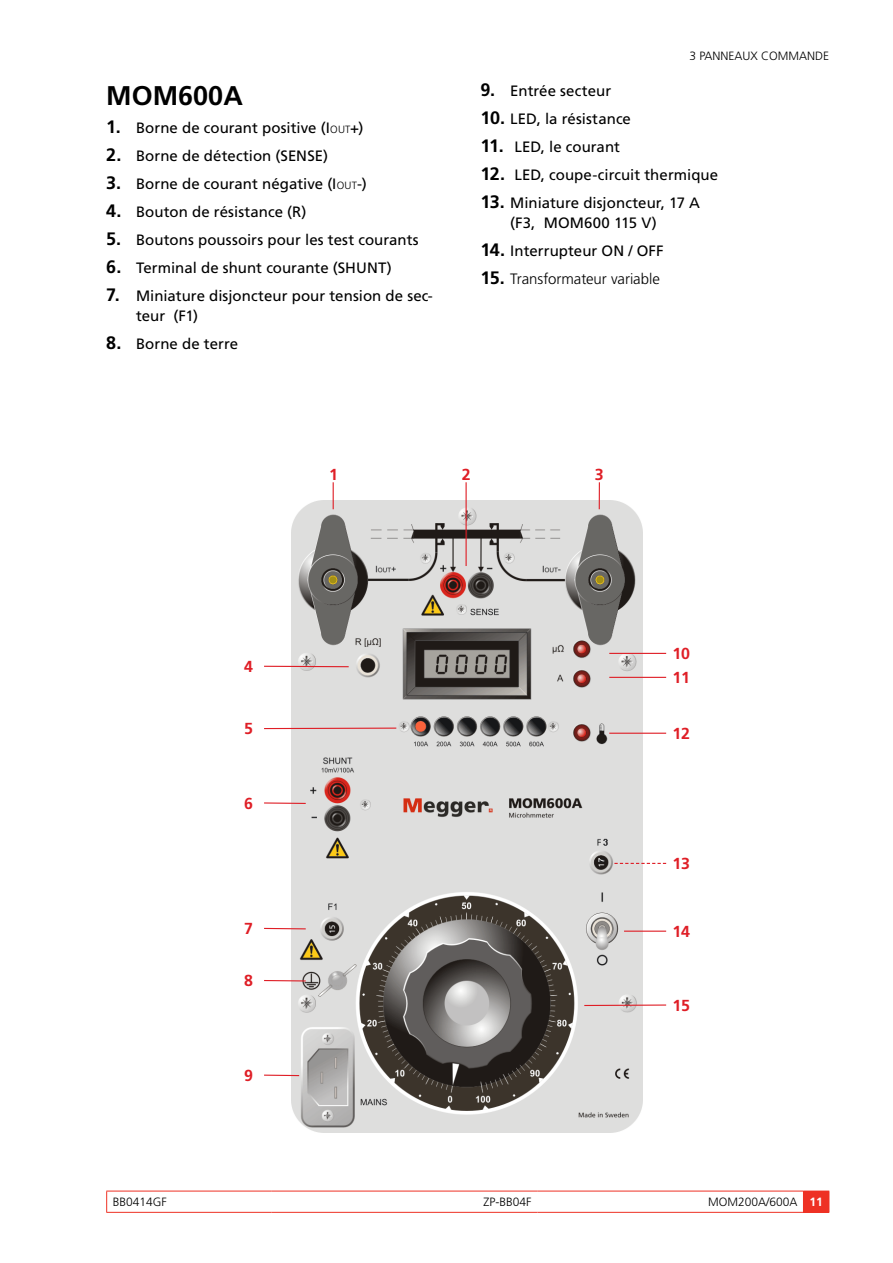
<style>
.page{position:relative;width:893px;height:1263px;background:#fff}
.page>*{position:absolute;margin:0;border:0;box-sizing:border-box;transform-origin:0 0}
.t1{font:700 27px "Frutiger LT Std";color:#000}
.t2{font:700 15.9px/24px "Frutiger LT Std";color:#df1e26}
.t3{font:15px/19.5px "Frutiger LT Std";letter-spacing:.005em;color:#000}
.t4{font:300 15px "Frutiger LT Std";letter-spacing:-.005em;color:#000}
.t5{font:300 12px "Frutiger LT Std";color:#000}
.s1{font-weight:700;font-size:18px}
.s2{font-weight:300;font-size:10.5px}
.s3{font-weight:700;color:#fff}
</style>
<div class="page">
<svg style="left:106px;top:1192px;width:1px;height:20px"></svg>
<hr style="left:106px;top:1191px;width:166px;height:1px;background:#ee3124">
<hr style="left:106px;top:1212px;width:166px;height:1px;background:#ee3124">
<hr style="left:272px;top:1191px;width:266px;height:1px;background:#ee3124">
<hr style="left:272px;top:1212px;width:266px;height:1px;background:#ee3124">
<hr style="left:538px;top:1191px;width:265px;height:1px;background:#ee3124">
<hr style="left:538px;top:1212px;width:265px;height:1px;background:#ee3124">
<svg style="left:803px;top:1191px;width:27px;height:22px"></svg>
<img style="left:291px;top:501px;width:352px;height:631px">
<hr style="left:466px;top:482px;width:1px;height:84px;background:#df1e26">
<svg style="left:333px;top:482px;width:1px;height:27px"></svg>
<svg style="left:599px;top:482px;width:1px;height:27px"></svg>
<hr style="left:264px;top:666px;width:85px;height:1px;background:#df1e26">
<hr style="left:264px;top:727px;width:132px;height:2px;background:#df1e26">
<hr style="left:264px;top:928px;width:42px;height:1px;background:#df1e26">
<hr style="left:264px;top:802px;width:42px;height:2px;background:#df1e26">
<hr style="left:264px;top:980px;width:42px;height:1px;background:#df1e26">
<hr style="left:264px;top:1074px;width:35px;height:2px;background:#df1e26">
<hr style="left:609px;top:653px;width:57px;height:1px;background:#df1e26">
<hr style="left:609px;top:677px;width:57px;height:1px;background:#df1e26">
<hr style="left:624px;top:930px;width:42px;height:2px;background:#df1e26">
<hr style="left:584px;top:1004px;width:82px;height:2px;background:#df1e26">
<hr style="left:609px;top:733px;width:57px;height:1px;background:#df1e26">
<svg style="left:614px;top:863px;width:52px;height:1px"></svg>
<h1 class="t1" style="left:106px;top:80px;width:138px">MOM600A</h1>
<p class="t3" style="left:106px;top:118px;width:259px"><span class="s1">1.</span> Borne de courant positive (I<span class="s2">OUT</span>+)</p>
<p class="t3" style="left:106px;top:146px;width:223px"><span class="s1">2.</span> Borne de détection (SENSE)</p>
<p class="t3" style="left:106px;top:174px;width:262px"><span class="s1">3.</span> Borne de courant négative (I<span class="s2">OUT</span>-)</p>
<p class="t3" style="left:106px;top:202px;width:202px"><span class="s1">4.</span> Bouton de résistance (R)</p>
<p class="t3" style="left:106px;top:230px;width:314px"><span class="s1">5.</span> Boutons poussoirs pour les test courants</p>
<p class="t3" style="left:106px;top:258px;width:287px"><span class="s1">6.</span> Terminal de shunt courante (SHUNT)</p>
<p class="t3" style="left:136px;top:286px;width:298px;text-indent:-30px"><span class="s1">7.</span> Miniature disjoncteur pour tension de sec&shy;teur (F1)</p>
<p class="t3" style="left:106px;top:334px;width:133px"><span class="s1">8.</span> Borne de terre</p>
<p class="t5" style="left:689px;top:49px;width:24px">3 Panneau</p>
<p class="t5" style="left:750px;top:49px;width:20px">x commande</p>
<p class="t3" style="left:480px;top:81px;width:132px"><span class="s1">9.</span> Entrée secteur</p>
<p class="t3" style="left:480px;top:109px;width:152px"><span class="s1">10.</span> LED, la résistance</p>
<p class="t3" style="left:480px;top:137px;width:141px"><span class="s1">11.</span> LED, le courant</p>
<p class="t3" style="left:480px;top:165px;width:239px"><span class="s1">12.</span> LED, coupe-circuit thermique</p>
<p class="t3" style="left:510px;top:193px;width:191px;text-indent:-30px"><span class="s1">13.</span> Miniature disjoncteur, 17 A (F3, MOM600 115 V)</p>
<p class="t3" style="left:480px;top:241px;width:185px"><span class="s1">14.</span> Interrupteur ON / OFF</p>
<p class="t4" style="left:480px;top:270px;width:181px"><span class="s1">15.</span> Transformateur variable</p>
<p class="t2" style="left:244px;top:654px;width:10px">4</p>
<p class="t2" style="left:244px;top:717px;width:10px">5</p>
<p class="t2" style="left:244px;top:791px;width:10px">6</p>
<p class="t2" style="left:244px;top:916px;width:10px">7</p>
<p class="t2" style="left:244px;top:969px;width:10px">8</p>
<p class="t2" style="left:244px;top:1063px;width:10px">9</p>
<p class="t2" style="left:329px;top:462px;width:10px">1</p>
<p class="t2" style="left:462px;top:462px;width:10px">2</p>
<p class="t2" style="left:595px;top:462px;width:10px">3</p>
<p class="t2" style="left:672px;top:642px;width:19px">10<br>11</p>
<p class="t2" style="left:672px;top:722px;width:19px">12</p>
<p class="t2" style="left:672px;top:852px;width:19px">13</p>
<p class="t2" style="left:672px;top:920px;width:19px">14</p>
<p class="t2" style="left:672px;top:993px;width:19px">15</p>
<p class="t5" style="left:113px;top:1195px;width:54px">BB0414Gf</p>
<p class="t5" style="left:484px;top:1195px;width:50px">ZP-BB04F</p>
<p class="t5" style="left:708px;top:1195px;width:116px">MOM200A/600A <span class="s3">11</span></p>
</div>
